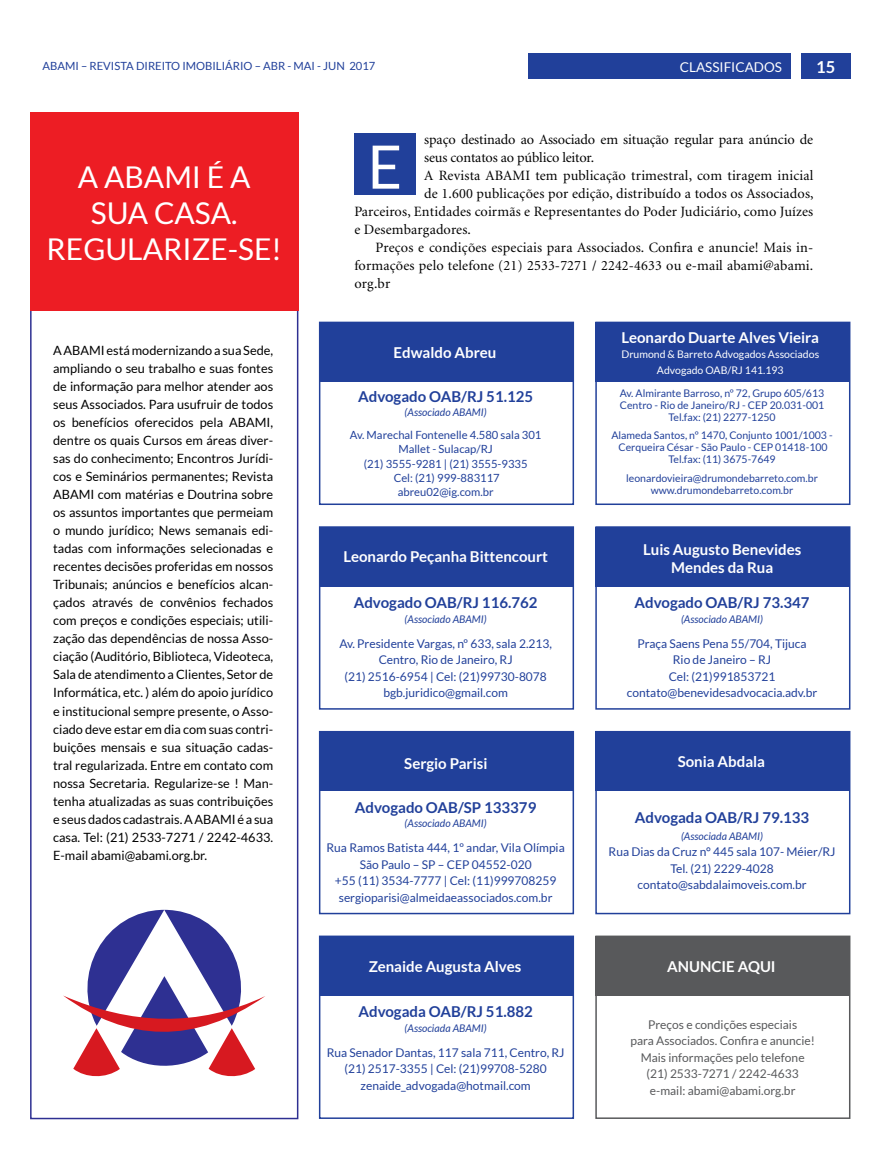
<style>
.page{position:relative;width:893px;height:1170px;background:#fff}
.page>*{position:absolute;margin:0;border:0;box-sizing:border-box;transform-origin:0 0}
.t1{font:60px "Lato";color:#fff}
.t2{font:30px/36px "Lato";color:#fff}
.t3{font:700 16.5px "Lato";color:#fff}
.t4{font:700 15px/18px "Lato";color:#fff;text-align:center}
.t5{font:700 15px "Lato";color:#21409a}
.t6{font:14.25px "Minion";letter-spacing:.01em;color:#000}
.t7{font:14.25px "Minion";letter-spacing:-.01em;color:#000}
.t8{font:13.5px "Lato";color:#fff}
.t9{font:12.75px/18px "Lato";color:#000;text-align:justify}
.t10{font:12px/16.5px "Lato";color:#21409a;text-align:center}
.t11{font:12px/16.5px "Lato";color:#58595b;text-align:center}
.t12{font:11.25px/14.2px "Lato";color:#21409a;text-align:center}
.t13{font:10.5px/12px "Lato";color:#21409a;text-align:center}
.t14{font:italic 10.5px "Lato";color:#21409a}
.t15{font:10.5px/15.6px "Lato";color:#fff;text-align:center}
</style>
<div class="page">
<div style="left:801px;top:53px;width:49px;height:26px;background:#21409a"></div>
<div style="left:354px;top:133px;width:62px;height:62px;background:#21409a"></div>
<div style="left:528px;top:54px;width:262px;height:25px;background:#21409a"></div>
<div style="left:319px;top:936px;width:255px;height:59px;background:#21409a"></div>
<div style="left:319px;top:935px;width:255px;height:183px;border:2px solid #21409a"></div>
<div style="left:595px;top:731px;width:255px;height:59px;background:#21409a"></div>
<div style="left:595px;top:730px;width:255px;height:184px;border:2px solid #21409a"></div>
<div style="left:595px;top:936px;width:255px;height:59px;background:#58595b"></div>
<div style="left:595px;top:935px;width:255px;height:183px;border:2px solid #58595b"></div>
<div style="left:319px;top:322px;width:255px;height:59px;background:#21409a"></div>
<div style="left:319px;top:321px;width:255px;height:184px;border:2px solid #21409a"></div>
<div style="left:595px;top:322px;width:255px;height:59px;background:#21409a"></div>
<div style="left:595px;top:321px;width:255px;height:184px;border:2px solid #21409a"></div>
<div style="left:319px;top:527px;width:255px;height:59px;background:#21409a"></div>
<div style="left:319px;top:526px;width:255px;height:183px;border:2px solid #21409a"></div>
<div style="left:319px;top:731px;width:255px;height:59px;background:#21409a"></div>
<div style="left:319px;top:730px;width:255px;height:184px;border:2px solid #21409a"></div>
<div style="left:595px;top:527px;width:255px;height:59px;background:#21409a"></div>
<div style="left:595px;top:526px;width:255px;height:183px;border:2px solid #21409a"></div>
<div style="left:30px;top:306px;width:268px;height:813px;border:2px solid #2e3092"></div>
<svg style="left:63px;top:909px;width:202px;height:168px"></svg>
<div style="left:30px;top:112px;width:268px;height:199px;background:#ed1d24"></div>
<p class="t12" style="left:43px;top:59px;width:334px">ABAMI – REVISTA DIREITO IMOBILIÁRIO – ABR - MAI - JUN 2017</p>
<p class="t3" style="left:816px;top:57px;width:21px">15</p>
<p class="t8" style="left:680px;top:59px;width:104px">CLASSIFICADOS</p>
<h2 class="t2" style="left:78px;top:159px;width:46px">a abami</h2>
<h2 class="t2" style="left:207px;top:159px;width:40px">é a</h2>
<h2 class="t2" style="left:91px;top:195px;width:20px">sua</h2>
<h2 class="t2" style="left:154px;top:195px;width:20px">casa</h2>
<h2 class="t2" style="left:47px;top:195px;width:237px;text-indent:185px">. regularize-se!</h2>
<p class="t9" style="left:53px;top:341px;width:222px">A ABAMI está modernizando a sua Sede, ampliando o seu trabalho e suas fontes de informação para melhor atender aos seus Associados. Para usufruir de todos os benefícios oferecidos pela ABAMI, dentre os quais Cursos em áreas diver&shy;sas do conhecimento; Encontros Jurídi&shy;cos e Seminários permanentes; Revista ABAMI com matérias e Doutrina sobre os assuntos importantes que permeiam o mundo jurídico; News semanais edi&shy;tadas com informações selecionadas e recentes decisões proferidas em nossos Tribunais; anúncios e benefícios alcan&shy;çados através de convênios fechados com preços e condições especiais; utili&shy;zação das dependências de nossa Asso&shy;ciação (Auditório, Biblioteca, Videoteca, Sala de atendimento a Clientes, Setor de Informática, etc. ) além do apoio jurídico e institucional sempre presente, o Asso&shy;ciado deve estar em dia com suas contri&shy;buições mensais e sua situação cadas&shy;tral regularizada. Entre em contato com nossa Secretaria. Regularize-se ! Man&shy;tenha atualizadas as suas contribuições e seus dados cadastrais. A ABAMI é a sua casa. Tel: (21) 2533-7271 / 2242-4633.<br>E-mail abami@abami.org.br.</p>
<p class="t7" style="left:424px;top:133px;width:390px">spaço destinado ao Associado em situação regular para anúncio de</p>
<p class="t7" style="left:424px;top:151px;width:171px">seus contatos ao público leitor.</p>
<p class="t6" style="left:424px;top:169px;width:390px">A Revista ABAMI tem publicação trimestral, com tiragem inicial</p>
<p class="t6" style="left:424px;top:187px;width:391px">de 1.600 publicações por edição, distribuído a todos os Associados,</p>
<p class="t6" style="left:354px;top:205px;width:460px">Parceiros, Entidades coirmãs e Representantes do Poder Judiciário, como Juízes</p>
<p class="t6" style="left:354px;top:223px;width:118px">e Desembargadores.</p>
<p class="t6" style="left:376px;top:241px;width:439px">Preços e condições especiais para Associados. Confira e anuncie! Mais in-</p>
<p class="t6" style="left:354px;top:259px;width:460px">formações pelo telefone (21) 2533-7271 / 2242-4633 ou e-mail abami@abami.</p>
<p class="t6" style="left:354px;top:277px;width:37px">org.br</p>
<h1 class="t1" style="left:367px;top:133px;width:36px">E</h1>
<p class="t4" style="left:394px;top:343px;width:104px">Edwaldo Abreu</p>
<p class="t5" style="left:358px;top:388px;width:177px">Advogado OAB/RJ 51.125</p>
<p class="t14" style="left:405px;top:407px;width:84px">(Associado ABAMI)</p>
<p class="t12" style="left:350px;top:428px;width:193px">Av. Marechal Fontenelle 4.580 sala 301<br>Mallet - Sulacap/RJ<br>(21) 3555-9281 | (21) 3555-9335<br>Cel: (21) 999-883117 abreu02@ig.com.br</p>
<p class="t4" style="left:344px;top:547px;width:206px">Leonardo Peçanha Bittencourt</p>
<p class="t5" style="left:354px;top:594px;width:185px">Advogado OAB/RJ 116.762</p>
<p class="t14" style="left:405px;top:613px;width:84px">(Associado ABAMI)</p>
<p class="t10" style="left:339px;top:635px;width:214px">Av. Presidente Vargas, nº 633, sala 2.213, Centro, Rio de Janeiro, RJ<br>(21) 2516-6954 | Cel: (21)99730-8078 bgb.juridico@gmail.com</p>
<p class="t4" style="left:404px;top:753px;width:85px">Sergio Parisi</p>
<p class="t5" style="left:355px;top:798px;width:183px">Advogado OAB/SP 133379</p>
<p class="t14" style="left:405px;top:817px;width:84px">(Associado ABAMI)</p>
<p class="t10" style="left:327px;top:839px;width:240px">Rua Ramos Batista 444, 1º andar, Vila Olímpia São Paulo – SP – CEP 04552-020<br>+55 (11) 3534-7777 | Cel: (11)999708259 sergioparisi@almeidaeassociados.com.br</p>
<p class="t4" style="left:369px;top:956px;width:154px">Zenaide Augusta Alves</p>
<p class="t5" style="left:358px;top:1003px;width:176px">Advogada OAB/RJ 51.882</p>
<p class="t14" style="left:405px;top:1022px;width:84px">(Associada ABAMI)</p>
<p class="t10" style="left:327px;top:1044px;width:239px">Rua Senador Dantas, 117 sala 711, Centro, RJ (21) 2517-3355 | Cel: (21)99708-5280 zenaide_advogada@hotmail.com</p>
<p class="t4" style="left:622px;top:328px;width:199px">Leonardo Duarte Alves Vieira</p>
<p class="t15" style="left:621px;top:347px;width:199px">Drumond &amp; Barreto Advogados Associados<br>Advogado OAB/RJ 141.193</p>
<p class="t13" style="left:620px;top:387px;width:206px">Av. Almirante Barroso, nº 72, Grupo 605/613<br>Centro - Rio de Janeiro/RJ - CEP 20.031-001<br>Tel.fax: (21) 2277-1250</p>
<p class="t13" style="left:611px;top:429px;width:223px">Alameda Santos, nº 1470, Conjunto 1001/1003 -<br>Cerqueira César - São Paulo - CEP 01418-100<br>Tel.fax: (11) 3675-7649</p>
<p class="t13" style="left:626px;top:472px;width:193px">leonardovieira@drumondebarreto.com.br www.drumondebarreto.com.br</p>
<p class="t4" style="left:643px;top:540px;width:160px">Luis Augusto Benevides<br>Mendes da Rua</p>
<p class="t5" style="left:634px;top:594px;width:177px">Advogado OAB/RJ 73.347</p>
<p class="t14" style="left:681px;top:613px;width:84px">(Associado ABAMI)</p>
<p class="t10" style="left:627px;top:635px;width:192px">Praça Saens Pena 55/704, Tijuca<br>Rio de Janeiro – RJ<br>Cel: (21)991853721 contato@benevidesadvocacia.adv.br</p>
<p class="t4" style="left:678px;top:752px;width:89px">Sonia Abdala</p>
<p class="t5" style="left:635px;top:809px;width:176px">Advogada OAB/RJ 79.133</p>
<p class="t14" style="left:681px;top:830px;width:84px">(Associada ABAMI)</p>
<p class="t10" style="left:609px;top:843px;width:228px">Rua Dias da Cruz n° 445 sala 107- Méier/RJ<br>Tel. (21) 2229-4028 contato@sabdalaimoveis.com.br</p>
<p class="t4" style="left:667px;top:956px;width:107px">ANUNCIE AQUI</p>
<p class="t11" style="left:630px;top:1015px;width:186px">Preços e condições especiais<br>para Associados. Confira e anuncie!<br>Mais informações pelo telefone (21) 2533-7271 / 2242-4633 e-mail: abami@abami.org.br</p>
</div>
